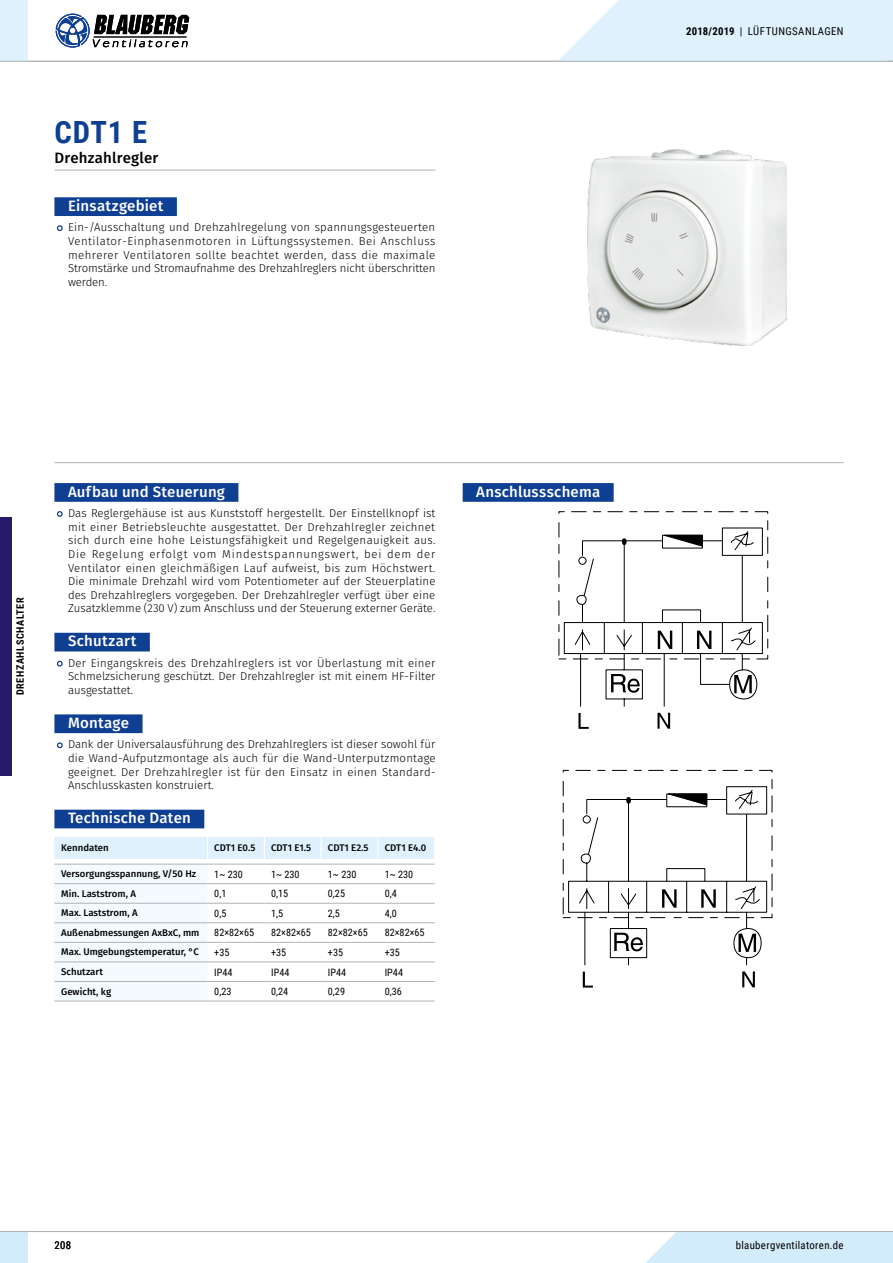
<style>
.page{position:relative;width:893px;height:1263px;background:#fff}
.page>*{position:absolute;margin:0;border:0;box-sizing:border-box;transform-origin:0 0}
.t1{font:700 30.6px "Roboto Condensed";color:#0f3f93}
.t2{font:500 15px "Fira Sans";letter-spacing:.015em;color:#fff}
.t3{font:500 15px "Fira Sans";letter-spacing:.015em;color:#000}
.t4{font:300 11.4px/13.6px "Fira Sans";color:#000;text-align:justify}
.t5{font:300 11.4px/13.6px "Fira Sans";letter-spacing:.02em;color:#000}
.t6{font:10.8px "Roboto Condensed";letter-spacing:.035em;color:#000}
.t7{font:10.2px "Roboto Condensed";color:#000}
.t8{font:700 10.2px "Roboto Condensed";letter-spacing:.055em;color:#000}
.t9{font:500 9.6px "Fira Sans";color:#000}
.s1{font-weight:700}
</style>
<div class="page">
<hr style="left:54px;top:170px;width:381px;height:1px;background:#b1b2b3">
<div style="left:54px;top:197px;width:123px;height:19px;background:#0f3f93"></div>
<svg style="left:56px;top:225px;width:7px;height:7px"></svg>
<hr style="left:54px;top:462px;width:790px;height:1px;background:#b1b2b3">
<div style="left:54px;top:483px;width:184px;height:19px;background:#0f3f93"></div>
<div style="left:54px;top:633px;width:96px;height:18px;background:#0f3f93"></div>
<div style="left:54px;top:714px;width:89px;height:19px;background:#0f3f93"></div>
<svg style="left:57px;top:511px;width:6px;height:6px"></svg>
<svg style="left:56px;top:660px;width:7px;height:7px"></svg>
<svg style="left:56px;top:742px;width:7px;height:7px"></svg>
<div style="left:54px;top:810px;width:150px;height:18px;background:#0f3f93"></div>
<hr style="left:54px;top:1001px;width:153px;height:1px;background:#b1b2b3">
<hr style="left:207px;top:1001px;width:57px;height:1px;background:#b1b2b3">
<hr style="left:264px;top:1001px;width:57px;height:1px;background:#b1b2b3">
<hr style="left:321px;top:1001px;width:57px;height:1px;background:#b1b2b3">
<hr style="left:378px;top:1001px;width:57px;height:1px;background:#b1b2b3">
<svg style="left:54px;top:837px;width:381px;height:164px"></svg>
<svg style="left:559px;top:511px;width:209px;height:149px"></svg>
<svg style="left:563px;top:535px;width:209px;height:383px"></svg>
<svg style="left:583px;top:971px;width:10px;height:16px"></svg>
<svg style="left:742px;top:971px;width:13px;height:16px"></svg>
<svg style="left:568px;top:786px;width:199px;height:179px"></svg>
<img style="left:588px;top:150px;width:198px;height:196px">
<div style="left:463px;top:483px;width:151px;height:19px;background:#0f3f93"></div>
<div style="left:645px;top:1232px;width:248px;height:31px;background:#d3ecfc"></div>
<div style="left:0;top:1231px;width:27px;height:32px;background:#d3ecfc"></div>
<hr style="left:0;top:1231px;width:893px;height:1px;background:#b1b2b3">
<div style="left:0;top:0;width:27px;height:61px;background:#def1fd"></div>
<svg style="left:56px;top:14px;width:133px;height:34px"></svg>
<hr style="left:0;top:61px;width:893px;height:1px;background:#b1b2b3">
<svg style="left:558px;top:0;width:335px;height:61px;background:#e0f2fc"></svg>
<div style="left:0;top:517px;width:12px;height:259px;background:#261b6b"></div>
<h1 class="t1" style="left:54px;top:111px;width:94px">CDT1 E</h1>
<h2 class="t3" style="left:54px;top:148px;width:106px">Drehzahlregler</h2>
<h2 class="t2" style="left:68px;top:195px;width:97px">Einsatzgebiet</h2>
<p class="t4" style="left:68px;top:221px;width:369px">Ein-/Ausschaltung und Drehzahlregelung von spannungsgesteuerten Ventilator-Einphasenmotoren in Lüftungssystemen. Bei Anschluss mehrerer Ventilatoren sollte beachtet werden, dass die maximale Stromstärke und Stromaufnahme des Drehzahlreglers nicht überschritten werden.</p>
<p class="t8" style="left:13px;top:695px;width:99px;rotate:-90deg">DREHZAHLSCHALTER</p>
<h2 class="t2" style="left:68px;top:481px;width:158px">Aufbau und Steuerung</h2>
<p class="t4" style="left:68px;top:507px;width:369px">Das Reglergehäuse ist aus Kunststoff hergestellt. Der Einstellknopf ist mit einer Betriebsleuchte ausgestattet. Der Drehzahlregler zeichnet sich durch eine hohe Leistungsfähigkeit und Regelgenauigkeit aus.<br>Die Regelung erfolgt vom Mindestspannungswert, bei dem der Ventilator einen gleichmäßigen Lauf aufweist, bis zum Höchstwert.<br>Die minimale Drehzahl wird vom Potentiometer auf der Steuerplatine des Drehzahlreglers vorgegeben. Der Drehzahlregler verfügt über eine Zusatzklemme (230 V) zum Anschluss und der Steuerung externer Geräte.</p>
<h2 class="t2" style="left:68px;top:631px;width:70px">Schutzart</h2>
<p class="t4" style="left:68px;top:657px;width:369px">Der Eingangskreis des Drehzahlreglers ist vor Überlastung mit einer Schmelzsicherung geschützt. Der Drehzahlregler ist mit einem HF-Filter ausgestattet.</p>
<h2 class="t2" style="left:68px;top:712px;width:63px">Montage</h2>
<p class="t5" style="left:68px;top:738px;width:369px">Dank der Universalausführung des Drehzahlreglers ist dieser sowohl für die Wand-Aufputzmontage als auch für die Wand-Unterputzmontage geeignet. Der Drehzahlregler ist für den Einsatz in einen Standard-Anschlusskasten konstruiert.</p>
<h2 class="t2" style="left:68px;top:807px;width:124px">Technische Daten</h2>
<p class="t9" style="left:61px;top:841px;width:49px">Kenndaten</p>
<p class="t9" style="left:214px;top:841px;width:43px">CDT1 E0.5</p>
<p class="t9" style="left:271px;top:841px;width:41px">CDT1 E1.5</p>
<p class="t9" style="left:328px;top:841px;width:42px">CDT1 E2.5</p>
<p class="t9" style="left:385px;top:841px;width:43px">CDT1 E4.0</p>
<p class="t9" style="left:61px;top:867px;width:136px">Versorgungsspannung, V/50 Hz</p>
<p class="t7" style="left:214px;top:867px;width:30px">1~ 230</p>
<p class="t7" style="left:271px;top:867px;width:30px">1~ 230</p>
<p class="t7" style="left:328px;top:867px;width:30px">1~ 230</p>
<p class="t7" style="left:385px;top:867px;width:30px">1~ 230</p>
<p class="t9" style="left:61px;top:887px;width:76px">Min. Laststrom, A</p>
<p class="t7" style="left:214px;top:886px;width:14px">0,1</p>
<p class="t7" style="left:271px;top:886px;width:19px">0,15</p>
<p class="t7" style="left:328px;top:886px;width:19px">0,25</p>
<p class="t7" style="left:385px;top:886px;width:14px">0,4</p>
<p class="t9" style="left:61px;top:906px;width:78px">Max. Laststrom, A</p>
<p class="t7" style="left:214px;top:906px;width:14px">0,5</p>
<p class="t7" style="left:271px;top:906px;width:14px">1,5</p>
<p class="t7" style="left:328px;top:906px;width:14px">2,5</p>
<p class="t7" style="left:385px;top:906px;width:14px">4,0</p>
<p class="t9" style="left:61px;top:926px;width:140px">Außenabmessungen AxBxC, mm</p>
<p class="t7" style="left:214px;top:926px;width:41px">82×82×65</p>
<p class="t7" style="left:271px;top:926px;width:41px">82×82×65</p>
<p class="t7" style="left:328px;top:926px;width:41px">82×82×65</p>
<p class="t7" style="left:385px;top:926px;width:41px">82×82×65</p>
<p class="t9" style="left:61px;top:945px;width:139px">Max. Umgebungstemperatur, °C</p>
<p class="t7" style="left:214px;top:945px;width:17px">+35</p>
<p class="t7" style="left:271px;top:945px;width:17px">+35</p>
<p class="t7" style="left:328px;top:945px;width:17px">+35</p>
<p class="t7" style="left:385px;top:945px;width:17px">+35</p>
<p class="t9" style="left:61px;top:965px;width:43px">Schutzart</p>
<p class="t7" style="left:214px;top:965px;width:20px">IP44</p>
<p class="t7" style="left:271px;top:965px;width:20px">IP44</p>
<p class="t7" style="left:328px;top:965px;width:20px">IP44</p>
<p class="t7" style="left:385px;top:965px;width:20px">IP44</p>
<p class="t9" style="left:61px;top:984px;width:51px">Gewicht, kg</p>
<p class="t7" style="left:214px;top:984px;width:19px">0,23</p>
<p class="t7" style="left:271px;top:984px;width:19px">0,24</p>
<p class="t7" style="left:328px;top:984px;width:19px">0,29</p>
<p class="t7" style="left:385px;top:984px;width:19px">0,36</p>
<h2 class="t2" style="left:476px;top:481px;width:125px">Anschlussschema</h2>
<p class="t6" style="left:686px;top:23px;width:159px"><span class="s1">2018/2019</span> | LÜFTUNGSANLAGEN</p>
<p class="t6" style="left:54px;top:1238px;width:18px">208</p>
<p class="t6" style="left:736px;top:1238px;width:109px">blaubergventilatoren.de</p>
</div>
